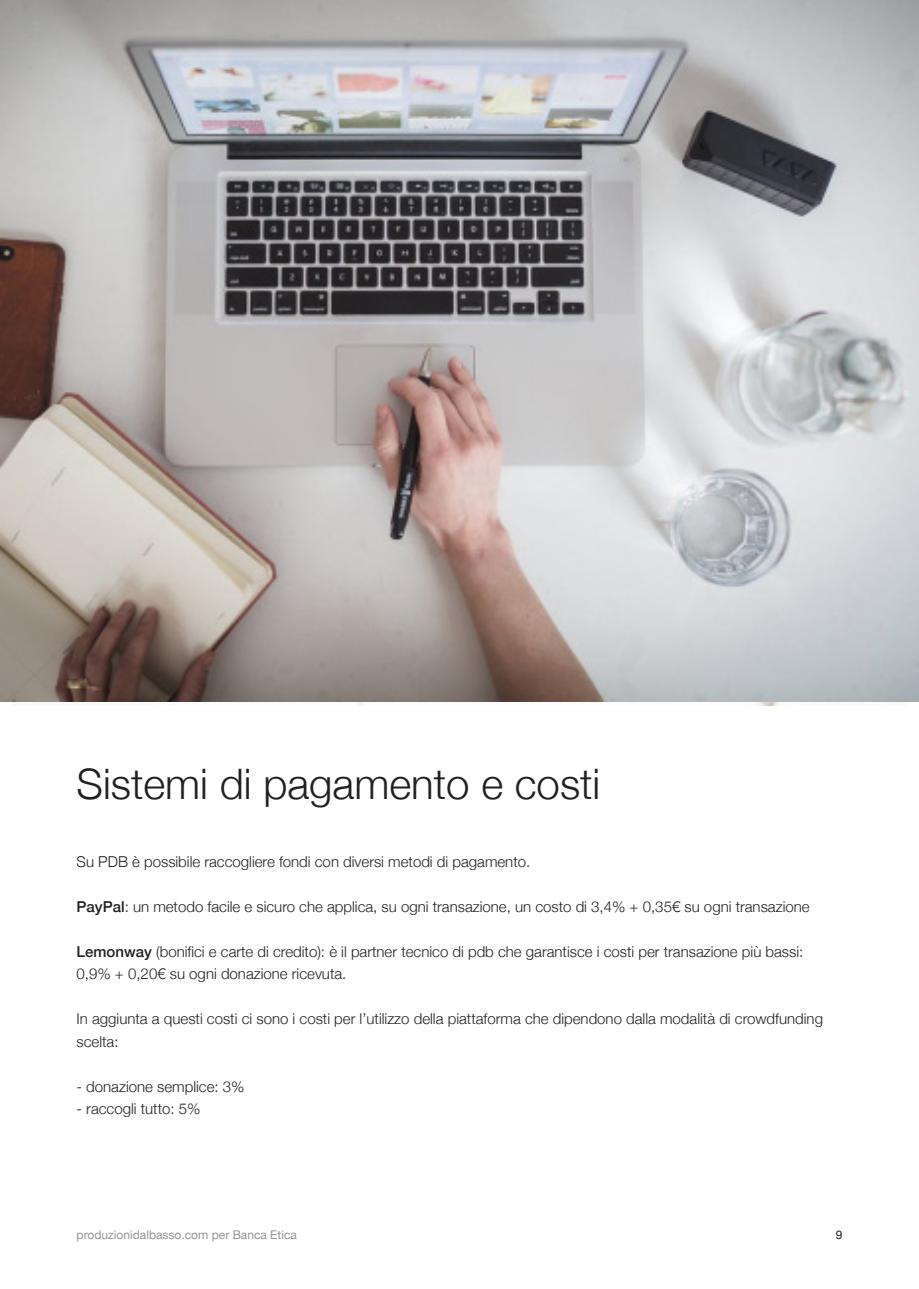
<style>
.page{position:relative;width:919px;height:1289px;background:#fff}
.page>*{position:absolute;margin:0;border:0;box-sizing:border-box;transform-origin:0 0}
.t1{font:300 42px "Helvetica Neue";color:#231f20}
.t2{font:300 15px/22.5px "Helvetica Neue";color:#231f20}
.t3{font:12px "Helvetica Neue";color:#939598}
.t4{font:12px "Helvetica Neue";color:#231f20}
.s1{font-weight:500}
</style>
<div class="page">
<img style="left:0;top:0;width:918px;height:701px">
<p class="t1" style="left:77px;top:750px;width:525px">Sistemi di pagamento e costi</p>
<p class="t2" style="left:77px;top:849px;width:455px">Su PDB è possibile raccogliere fondi con diversi metodi di pagamento.</p>
<p class="t2" style="left:77px;top:894px;width:734px"><span class="s1">PayPal</span>: un metodo facile e sicuro che applica, su ogni transazione, un costo di 3,4% + 0,35€ su ogni transazione</p>
<p class="t2" style="left:77px;top:939px;width:728px"><span class="s1">Lemonway</span> (bonifici e carte di credito): è il partner tecnico di pdb che garantisce i costi per transazione più bassi:</p>
<p class="t2" style="left:77px;top:961px;width:271px">0,9% + 0,20€ su ogni donazione ricevuta.</p>
<p class="t2" style="left:77px;top:1006px;width:747px">In aggiunta a questi costi ci sono i costi per l’utilizzo della piattaforma che dipendono dalla modalità di crowdfunding scelta:</p>
<p class="t2" style="left:77px;top:1074px;width:169px">- donazione semplice: 3%</p>
<p class="t2" style="left:77px;top:1096px;width:125px">- raccogli tutto: 5%</p>
<p class="t3" style="left:77px;top:1225px;width:222px">produzionidalbasso.com per Banca Etica</p>
<p class="t4" style="left:835px;top:1225px;width:8px">9</p>
</div>
